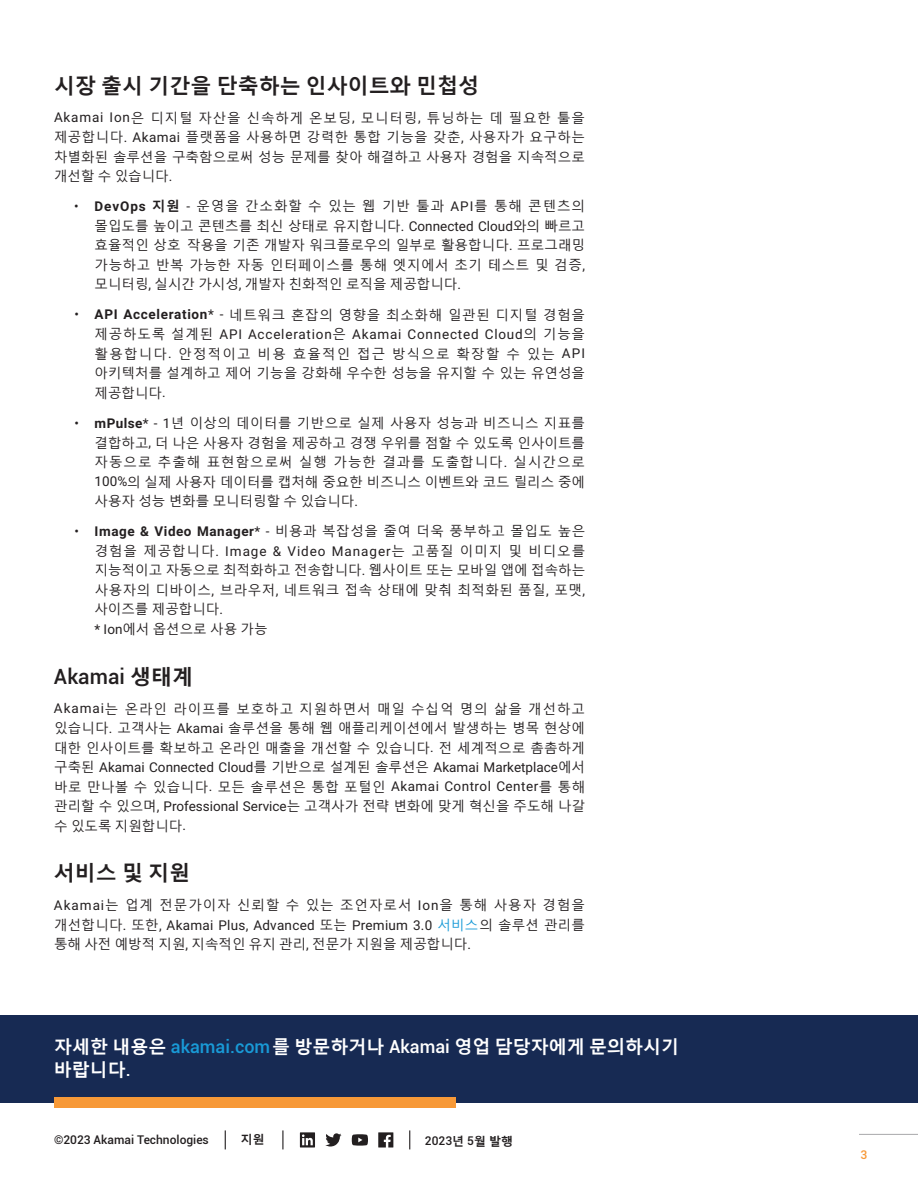
<style>
.page{position:relative;width:918px;height:1188px;background:#fff}
.page>*{position:absolute;margin:0;border:0;box-sizing:border-box;transform-origin:0 0}
.t1{font:700 21px "Malgun Gothic";color:#231f20}
.t2{font:500 21px "Roboto";color:#231f20}
.t3{font:700 18px/22.5px "Malgun Gothic";color:#fff}
.t4{font:13.5px/19.5px "Malgun Gothic";letter-spacing:.01em;color:#231f20;text-align:justify}
.t5{font:13.5px/19.5px "Malgun Gothic";letter-spacing:.035em;color:#231f20}
.t6{font:13.5px "Roboto";color:#231f20}
.t7{font:13.5px "Roboto";letter-spacing:.02em;color:#231f20}
.t8{font:13.5px "Roboto";letter-spacing:.06em;color:#231f20}
.t9{font:13.5px "Malgun Gothic";letter-spacing:.05em;color:#231f20}
.t10{font:13.5px "Malgun Gothic";letter-spacing:.07em;color:#231f20}
.t11{font:500 12px "Roboto";color:#231f20}
.t12{font:700 12px "Malgun Gothic";color:#231f20}
.t13{font:500 12px "Roboto";color:#f79938}
.s1{font-family:"Roboto"}
.s2{font-family:"Roboto";font-weight:700}
.s3{font-weight:700}
.s4{font-family:"Malgun Gothic"}
.s5{font-family:"Malgun Gothic";font-weight:700}
.s6{font-family:"Malgun Gothic";color:#199ad7}
.s7{font-family:"Roboto";font-weight:500;color:#199ad7}
.s8{font-family:"Roboto";font-weight:500}
</style>
<div class="page">
<svg style="left:282px;top:1130px;width:1px;height:19px"></svg>
<svg style="left:225px;top:1130px;width:1px;height:19px"></svg>
<svg style="left:409px;top:1130px;width:1px;height:19px"></svg>
<svg style="left:352px;top:1134px;width:16px;height:12px"></svg>
<svg style="left:300px;top:1132px;width:15px;height:16px"></svg>
<svg style="left:378px;top:1132px;width:15px;height:16px"></svg>
<svg style="left:325px;top:1133px;width:17px;height:14px"></svg>
<hr style="left:859px;top:1134px;width:59px;height:1px;background:#a8a8aa">
<div style="left:0;top:1015px;width:918px;height:87px;background:#172a53"></div>
<div style="left:54px;top:1097px;width:401px;height:11px;background:#f79938"></div>
<h1 class="t1" style="left:54px;top:72px;width:427px">시장 출시 기간을 단축하는 인사이트와 민첩성</h1>
<p class="t4" style="left:54px;top:107px;width:533px"><span class="s1">Akamai Ion</span>은 디지털 자산을 신속하게 온보딩<span class="s1">,</span> 모니터링<span class="s1">,</span> 튜닝하는 데 필요한 툴을 제공합니다<span class="s1">. Akamai</span> 플랫폼을 사용하면 강력한 통합 기능을 갖춘<span class="s1">,</span> 사용자가 요구하는 차별화된 솔루션을 구축함으로써 성능 문제를 찾아 해결하고 사용자 경험을 지속적으로 개선할 수 있습니다<span class="s1">.</span></p>
<p class="t4" style="left:95px;top:196px;width:492px;text-indent:-20px"><span class="s1">•</span> <span class="s2">DevOps</span> <span class="s3">지원</span> <span class="s1">-</span> 운영을 간소화할 수 있는 웹 기반 툴과 <span class="s1">API</span>를 통해 콘텐츠의 몰입도를 높이고 콘텐츠를 최신 상태로 유지합니다<span class="s1">. Connected Cloud</span>와의 빠르고 효율적인 상호 작용을 기존 개발자 워크플로우의 일부로 활용합니다<span class="s1">.</span> 프로그래밍 가능하고 반복 가능한 자동 인터페이스를 통해 엣지에서 초기 테스트 및 검증<span class="s1">, </span>모니터링<span class="s1">,</span> 실시간 가시성<span class="s1">,</span> 개발자 친화적인 로직을 제공합니다<span class="s1">.</span></p>
<p class="t9" style="left:74px;top:306px;width:512px"><span class="s1">•</span> <span class="s2">API Acceleration</span><span class="s1">* -</span> 네트워크 혼잡의 영향을 최소화해 일관된 디지털 경험을</p>
<p class="t8" style="left:95px;top:325px;width:492px"><span class="s4">제공하도록 설계된</span> API Acceleration<span class="s4">은</span> Akamai Connected Cloud<span class="s4">의 기능을</span></p>
<p class="t4" style="left:95px;top:343px;width:492px">활용합니다<span class="s1">.</span> 안정적이고 비용 효율적인 접근 방식으로 확장할 수 있는 <span class="s1">API </span>아키텍처를 설계하고 제어 기능을 강화해 우수한 성능을 유지할 수 있는 유연성을 제공합니다<span class="s1">.</span></p>
<p class="t4" style="left:95px;top:413px;width:492px;text-indent:-20px"><span class="s1">•</span> <span class="s2">mPulse</span><span class="s1">* - 1</span>년 이상의 데이터를 기반으로 실제 사용자 성능과 비즈니스 지표를 결합하고<span class="s1">,</span> 더 나은 사용자 경험을 제공하고 경쟁 우위를 점할 수 있도록 인사이트를 자동으로 추출해 표현함으로써 실행 가능한 결과를 도출합니다<span class="s1">.</span> 실시간으로 <span class="s1">100%</span>의 실제 사용자 데이터를 캡처해 중요한 비즈니스 이벤트와 코드 릴리스 중에 사용자 성능 변화를 모니터링할 수 있습니다<span class="s1">.</span></p>
<p class="t5" style="left:94px;top:521px;width:492px;text-indent:-20px"><span class="s1">•</span> <span class="s2">Image &amp; Video Manager</span><span class="s1">* -</span> 비용과 복잡성을 줄여 더욱 풍부하고 몰입도 높은 경험을 제공합니다<span class="s1">. Image &amp; Video Manager</span>는 고품질 이미지 및 비디오를 지능적이고 자동으로 최적화하고 전송합니다<span class="s1">.</span> 웹사이트 또는 모바일 앱에 접속하는 사용자의 디바이스<span class="s1">,</span> 브라우저<span class="s1">,</span> 네트워크 접속 상태에 맞춰 최적화된 품질<span class="s1">,</span> 포맷<span class="s1">, </span>사이즈를 제공합니다<span class="s1">.<br>* Ion</span>에서 옵션으로 사용 가능</p>
<h1 class="t2" style="left:54px;top:661px;width:141px">Akamai <span class="s5">생태계</span></h1>
<p class="t4" style="left:54px;top:698px;width:533px"><span class="s1">Akamai</span>는 온라인 라이프를 보호하고 지원하면서 매일 수십억 명의 삶을 개선하고 있습니다<span class="s1">.</span> 고객사는 <span class="s1">Akamai</span> 솔루션을 통해 웹 애플리케이션에서 발생하는 병목 현상에 대한 인사이트를 확보하고 온라인 매출을 개선할 수 있습니다<span class="s1">.</span> 전 세계적으로 촘촘하게</p>
<p class="t6" style="left:54px;top:758px;width:532px"><span class="s4">구축된</span> Akamai Connected Cloud<span class="s4">를 기반으로 설계된 솔루션은</span> Akamai Marketplace<span class="s4">에서</span></p>
<p class="t4" style="left:54px;top:776px;width:533px">바로 만나볼 수 있습니다<span class="s1">.</span> 모든 솔루션은 통합 포털인 <span class="s1">Akamai Control Center</span>를 통해 관리할 수 있으며<span class="s1">, Professional Service</span>는 고객사가 전략 변화에 맞게 혁신을 주도해 나갈 수 있도록 지원합니다<span class="s1">.</span></p>
<h1 class="t1" style="left:54px;top:859px;width:138px">서비스 및 지원</h1>
<p class="t10" style="left:54px;top:897px;width:533px"><span class="s1">Akamai</span>는 업계 전문가이자 신뢰할 수 있는 조언자로서 <span class="s1">Ion</span>을 통해 사용자 경험을</p>
<p class="t7" style="left:54px;top:915px;width:532px"><span class="s4">개선합니다</span>. <span class="s4">또한</span>, Akamai Plus, Advanced <span class="s4">또는</span> Premium 3.0 <span class="s6">서비스</span><span class="s4">의 솔루션 관리를</span></p>
<p class="t4" style="left:54px;top:934px;width:418px">통해 사전 예방적 지원<span class="s1">,</span> 지속적인 유지 관리<span class="s1">,</span> 전문가 지원을 제공합니다<span class="s1">.</span></p>
<h2 class="t3" style="left:54px;top:1035px;width:627px">자세한 내용은 <span class="s7">akamai.com</span> 를 방문하거나 <span class="s8">Akamai</span> 영업 담당자에게 문의하시기 바랍니다<span class="s8">.</span></h2>
<p class="t11" style="left:54px;top:1132px;width:156px">©2023 Akamai Technologies</p>
<p class="t12" style="left:241px;top:1132px;width:25px">지원</p>
<p class="t11" style="left:425px;top:1133px;width:90px">2023<span class="s5">년</span> 5<span class="s5">월 발행</span></p>
<p class="t13" style="left:860px;top:1147px;width:8px">3</p>
</div>
